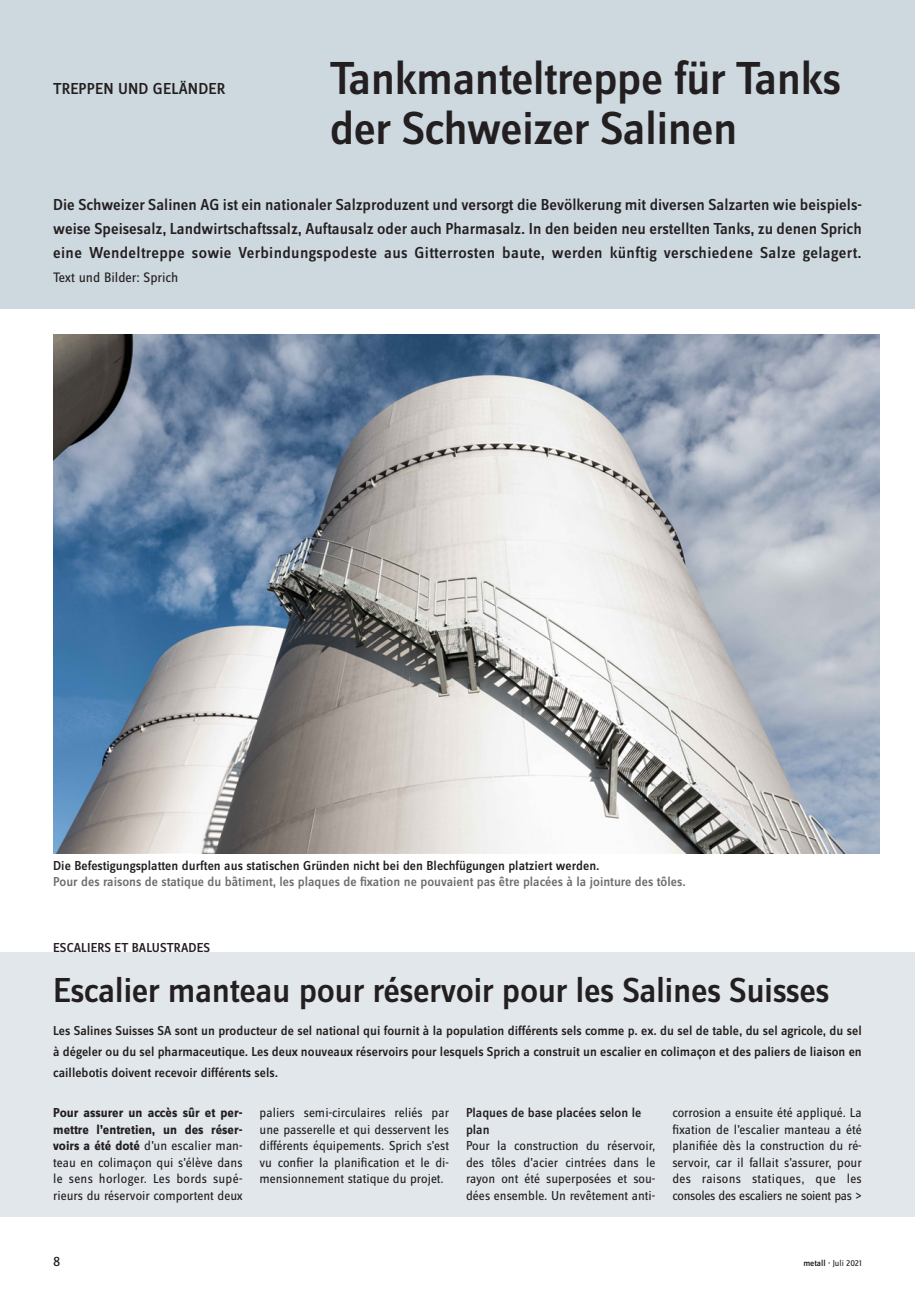
<style>
.page{position:relative;width:915px;height:1293px;background:#fff}
.page>*{position:absolute;margin:0;border:0;box-sizing:border-box;transform-origin:0 0}
.t1{font:500 48px/49.5px "Zine Sans Display Pro";letter-spacing:-.015em;color:#231f20}
.t2{font:500 36px "Zine Sans Display Pro";letter-spacing:-.015em;color:#231f20}
.t3{font:500 16.5px/24px "Zine Sans Display Pro";letter-spacing:.02em;color:#231f20;text-align:justify}
.t4{font:14.25px "Zine Sans Display Pro";color:#231f20}
.t5{font:13.5px/16.5px "Zine Sans Display Pro";color:#231f20;text-align:justify}
.t6{font:500 13.5px/21px "Zine Sans Display Pro";color:#231f20;text-align:justify}
.t7{font:500 13.5px "Zine Sans Display Pro";color:#6c6d70}
.t8{font:9px "Zine Sans Display Pro";color:#231f20}
.s1{font-weight:700}
.s2{font-weight:500}
</style>
<div class="page">
<div style="left:0;top:0;width:914px;height:309px;background:#cdd8df"></div>
<div style="left:0;top:952px;width:914px;height:264px;background:#e1e7ea"></div>
<img style="left:53px;top:335px;width:826px;height:518px">
<p class="t3" style="left:53px;top:77px;width:173px">TREPPEN UND GELÄNDER</p>
<h1 class="t1" style="left:330px;top:53px;width:512px">Tankmanteltreppe für Tanks der Schweizer Salinen</h1>
<p class="t3" style="left:53px;top:192px;width:809px">Die Schweizer Salinen AG ist ein nationaler Salzproduzent und versorgt die Bevölkerung mit diversen Salzarten wie beispiels&shy;weise Speisesalz, Landwirtschaftssalz, Auftausalz oder auch Pharmasalz. In den beiden neu erstellten Tanks, zu denen Sprich eine Wendeltreppe sowie Verbindungspodeste aus Gitterrosten baute, werden künftig verschiedene Salze gelagert.</p>
<p class="t4" style="left:53px;top:269px;width:127px">Text und Bilder: Sprich</p>
<p class="t6" style="left:53px;top:855px;width:547px">Die Befestigungsplatten durften aus statischen Gründen nicht bei den Blechfügungen platziert werden.</p>
<p class="t7" style="left:53px;top:874px;width:634px">Pour des raisons de statique du bâtiment, les plaques de fixation ne pouvaient pas être placées à la jointure des tôles.</p>
<p class="t6" style="left:53px;top:937px;width:158px">ESCALIERS ET BALUSTRADES</p>
<h2 class="t2" style="left:53px;top:969px;width:777px">Escalier manteau pour réservoir pour les Salines Suisses</h2>
<p class="t6" style="left:53px;top:1020px;width:809px">Les Salines Suisses SA sont un producteur de sel national qui fournit à la population différents sels comme p. ex. du sel de table, du sel agricole, du sel à dégeler ou du sel pharmaceutique. Les deux nouveaux réservoirs pour lesquels Sprich a construit un escalier en colimaçon et des paliers de liaison en caillebotis doivent recevoir différents sels.</p>
<p class="t5" style="left:53px;top:1104px;width:191px"><span class="s1">Pour assurer un accès sûr et per&shy;mettre l’entretien, un des réser&shy;voirs a été doté</span> d’un escalier man&shy;teau en colimaçon qui s’élève dans le sens horloger. Les bords supé&shy;rieurs du réservoir comportent deux</p>
<p class="t5" style="left:259px;top:1104px;width:191px">paliers semi-circulaires reliés par une passerelle et qui desservent les différents équipements. Sprich s’est vu confier la planification et le di&shy;mensionnement statique du projet.</p>
<p class="t6" style="left:466px;top:1104px;width:177px;line-height:16.5px">Plaques de base placées selon le plan</p>
<p class="t5" style="left:672px;top:1104px;width:191px">corrosion a ensuite été appliqué. La fixation de l’escalier manteau a été planifiée dès la construction du ré&shy;servoir, car il fallait s’assurer, pour des raisons statiques, que les consoles des escaliers ne soient pas &gt;</p>
<p class="t5" style="left:466px;top:1137px;width:191px">Pour la construction du réservoir, des tôles d’acier cintrées dans le rayon ont été superposées et sou&shy;dées ensemble. Un revêtement anti-</p>
<p class="t4" style="left:53px;top:1253px;width:9px">8</p>
<p class="t8" style="left:803px;top:1257px;width:60px"><span class="s2">metall ·</span> Juli 2021</p>
</div>
